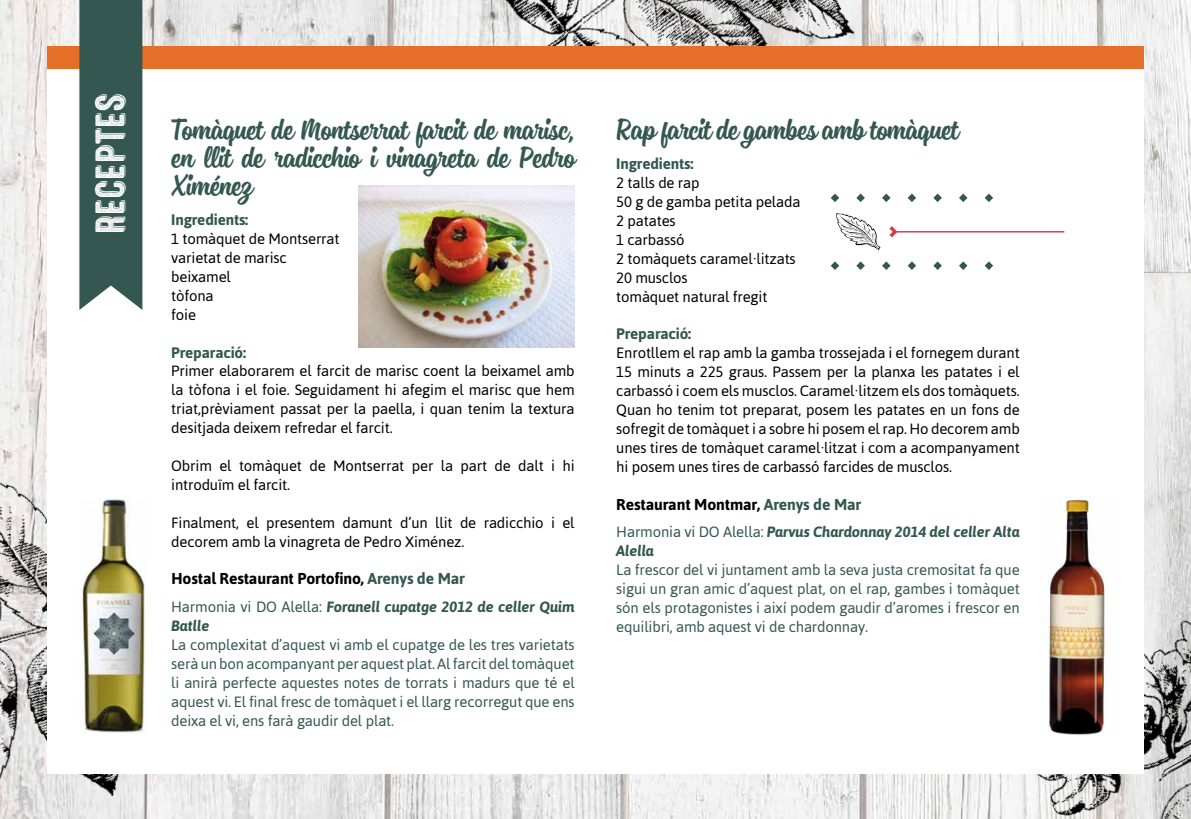
<style>
.page{position:relative;width:1191px;height:819px;background:#fff}
.page>*{position:absolute;margin:0;border:0;box-sizing:border-box;transform-origin:0 0}
.t1{font:40.77px "Microbrew Two D";color:#fff}
.t2{font:35px/28px "Sanelma";letter-spacing:-.01em;color:#345851;text-align:justify}
.t3{font:700 15.75px "Asap";letter-spacing:-.01em;color:#000}
.t4{font:700 15.22px "Asap";letter-spacing:-.01em;color:#345851}
.t5{font:14.88px/18.9px "Asap";letter-spacing:-.01em;color:#000}
.t6{font:14.88px/18.9px "Asap";letter-spacing:-.01em;color:#345851;text-align:justify}
.t7{font:italic 700 14.88px/18.9px "Asap";letter-spacing:-.01em;color:#345851}
.s1{color:#345851}
.s2{font-weight:400;font-style:normal}
</style>
<div class="page">
<img style="left:0;top:0;width:1191px;height:819px">
<img style="left:414px;top:0;width:471px;height:46px">
<img style="left:0;top:374px;width:291px;height:445px">
<img style="left:1004px;top:615px;width:187px;height:204px">
<div style="left:47px;top:46px;width:1096px;height:727px;background:#fff"></div>
<div style="left:47px;top:46px;width:1096px;height:22px;background:#e56f29"></div>
<div style="left:79px;top:0;width:63px;height:310px;background:#345851"></div>
<img style="left:358px;top:185px;width:216px;height:162px">
<svg style="left:889px;top:226px;width:175px;height:11px"></svg>
<svg style="left:984px;top:193px;width:9px;height:9px"></svg>
<svg style="left:959px;top:193px;width:8px;height:9px"></svg>
<svg style="left:933px;top:193px;width:9px;height:9px"></svg>
<svg style="left:907px;top:193px;width:9px;height:9px"></svg>
<svg style="left:882px;top:193px;width:8px;height:9px"></svg>
<svg style="left:856px;top:193px;width:9px;height:9px"></svg>
<svg style="left:830px;top:193px;width:9px;height:9px"></svg>
<svg style="left:984px;top:261px;width:9px;height:9px"></svg>
<svg style="left:959px;top:261px;width:8px;height:9px"></svg>
<svg style="left:933px;top:261px;width:9px;height:9px"></svg>
<svg style="left:907px;top:261px;width:9px;height:9px"></svg>
<svg style="left:882px;top:261px;width:8px;height:9px"></svg>
<svg style="left:856px;top:261px;width:9px;height:9px"></svg>
<svg style="left:830px;top:261px;width:9px;height:9px"></svg>
<svg style="left:836px;top:213px;width:44px;height:37px"></svg>
<img style="left:82px;top:498px;width:63px;height:235px">
<img style="left:1047px;top:496px;width:60px;height:239px">
<h1 class="t1" style="left:87px;top:235px;width:143px;rotate:-90deg">RECEPTES</h1>
<h2 class="t2" style="left:171px;top:115px;width:405px">Tomàquet de Montserrat farcit de marisc, en llit de radicchio i vinagreta de Pedro Ximénez</h2>
<p class="t4" style="left:171px;top:211px;width:79px">Ingredients:</p>
<p class="t5" style="left:171px;top:229px;width:170px">1 tomàquet de Montserrat varietat de marisc beixamel<br>tòfona<br>foie</p>
<p class="t4" style="left:171px;top:343px;width:76px">Preparació:</p>
<p class="t5" style="left:171px;top:361px;width:405px;text-align:justify">Primer elaborarem el farcit de marisc coent la beixamel amb la tòfona i el foie. Seguidament hi afegim el marisc que hem triat,prèviament passat per la paella, i quan tenim la textura desitjada deixem refredar el farcit.</p>
<p class="t5" style="left:171px;top:456px;width:405px">Obrim el tomàquet de Montserrat per la part de dalt i hi introduïm el farcit.</p>
<p class="t5" style="left:171px;top:513px;width:405px">Finalment, el presentem damunt d’un llit de radicchio i el decorem amb la vinagreta de Pedro Ximénez.</p>
<p class="t3" style="left:171px;top:569px;width:295px">Hostal Restaurant Portofino, <span class="s1">Arenys de Mar</span></p>
<p class="t7" style="left:171px;top:597px;width:405px"><span class="s2">Harmonia vi DO Alella:</span> Foranell cupatge 2012 de celler Quim<br>Batlle</p>
<p class="t6" style="left:171px;top:635px;width:405px">La complexitat d’aquest vi amb el cupatge de les tres varietats serà un bon acompanyant per aquest plat. Al farcit del tomàquet li anirà perfecte aquestes notes de torrats i madurs que té el aquest vi. El final fresc de tomàquet i el llarg recorregut que ens deixa el vi, ens farà gaudir del plat.</p>
<h2 class="t2" style="left:616px;top:115px;width:343px">Rap farcit de gambes amb tomàquet</h2>
<p class="t4" style="left:616px;top:155px;width:79px">Ingredients:</p>
<p class="t5" style="left:616px;top:173px;width:186px">2 talls de rap<br>50 g de gamba petita pelada<br>2 patates<br>1 carbassó<br>2 tomàquets caramel·litzats<br>20 musclos<br>tomàquet natural fregit</p>
<p class="t4" style="left:616px;top:325px;width:76px">Preparació:</p>
<p class="t5" style="left:616px;top:343px;width:405px;text-align:justify">Enrotllem el rap amb la gamba trossejada i el fornegem durant 15 minuts a 225 graus. Passem per la planxa les patates i el carbassó i coem els musclos. Caramel·litzem els dos tomàquets.<br>Quan ho tenim tot preparat, posem les patates en un fons de sofregit de tomàquet i a sobre hi posem el rap. Ho decorem amb unes tires de tomàquet caramel·litzat i com a acompanyament hi posem unes tires de carbassó farcides de musclos.</p>
<p class="t3" style="left:616px;top:494px;width:246px">Restaurant Montmar, <span class="s1">Arenys de Mar</span></p>
<p class="t7" style="left:616px;top:522px;width:405px"><span class="s2">Harmonia vi DO Alella:</span> Parvus Chardonnay 2014 del celler Alta<br>Alella</p>
<p class="t6" style="left:616px;top:560px;width:405px">La frescor del vi juntament amb la seva justa cremositat fa que sigui un gran amic d’aquest plat, on el rap, gambes i tomàquet són els protagonistes i així podem gaudir d’aromes i frescor en equilibri, amb aquest vi de chardonnay.</p>
</div>
